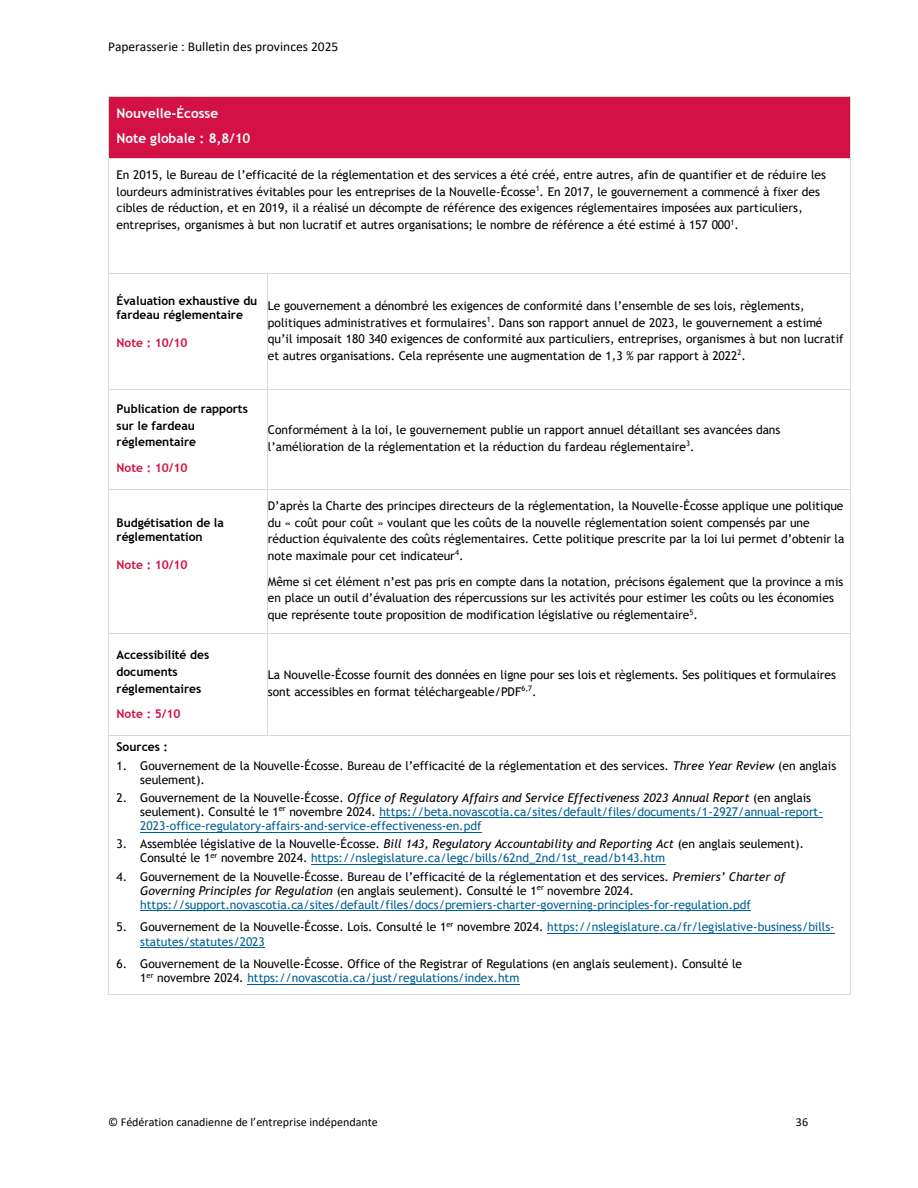
<style>
.page{position:relative;width:918px;height:1188px;background:#fff}
.page>*{position:absolute;margin:0;border:0;box-sizing:border-box;transform-origin:0 0}
.t1{font:13.5px "Calibri";color:#000}
.t2{font:700 13.5px "Trebuchet MS";color:#fff}
.t3{font:12px/16.6px "Trebuchet MS";color:#000}
.t4{font:12px/14.1px "Trebuchet MS";color:#006094}
.t5{font:700 12px/13.8px "Trebuchet MS";color:#000}
.t6{font:12px "Calibri";letter-spacing:-.005em;color:#000}
.t7{font:700 12px "Trebuchet MS";letter-spacing:-.005em;color:#d31145}
.s1{font-style:italic}
.s2{color:#000}
.s3{font-style:italic;color:#000}
.s4{color:#006094}
</style>
<div class="page">
<div style="left:116px;top:96px;width:727px;height:34px;background:#d31145"></div>
<div style="left:116px;top:130px;width:727px;height:28px;background:#d31145"></div>
<hr style="left:109px;top:96px;width:741px;height:1px;background:#d9d9d9">
<hr style="left:108px;top:96px;width:1px;height:62px;background:#d9d9d9">
<hr style="left:850px;top:96px;width:1px;height:62px;background:#d9d9d9">
<hr style="left:109px;top:158px;width:741px;height:1px;background:#d9d9d9">
<hr style="left:108px;top:159px;width:1px;height:114px;background:#d9d9d9">
<hr style="left:850px;top:159px;width:1px;height:114px;background:#d9d9d9">
<hr style="left:109px;top:273px;width:158px;height:1px;background:#d9d9d9">
<hr style="left:268px;top:273px;width:582px;height:1px;background:#d9d9d9">
<hr style="left:108px;top:274px;width:1px;height:116px;background:#d9d9d9">
<hr style="left:267px;top:274px;width:1px;height:116px;background:#d9d9d9">
<hr style="left:850px;top:274px;width:1px;height:116px;background:#d9d9d9">
<hr style="left:109px;top:390px;width:158px;height:1px;background:#d9d9d9">
<hr style="left:268px;top:390px;width:582px;height:1px;background:#d9d9d9">
<hr style="left:108px;top:390px;width:1px;height:99px;background:#d9d9d9">
<hr style="left:267px;top:390px;width:1px;height:99px;background:#d9d9d9">
<hr style="left:850px;top:390px;width:1px;height:99px;background:#d9d9d9">
<hr style="left:109px;top:489px;width:158px;height:1px;background:#d9d9d9">
<hr style="left:268px;top:489px;width:582px;height:1px;background:#d9d9d9">
<hr style="left:108px;top:489px;width:1px;height:145px;background:#d9d9d9">
<hr style="left:267px;top:489px;width:1px;height:145px;background:#d9d9d9">
<hr style="left:850px;top:489px;width:1px;height:145px;background:#d9d9d9">
<hr style="left:109px;top:634px;width:158px;height:1px;background:#d9d9d9">
<hr style="left:268px;top:634px;width:582px;height:1px;background:#d9d9d9">
<hr style="left:108px;top:634px;width:1px;height:101px;background:#d9d9d9">
<hr style="left:267px;top:634px;width:1px;height:101px;background:#d9d9d9">
<hr style="left:850px;top:634px;width:1px;height:101px;background:#d9d9d9">
<hr style="left:380px;top:817px;width:443px;height:1px;background:#006094">
<hr style="left:140px;top:832px;width:341px;height:1px;background:#006094">
<hr style="left:311px;top:864px;width:354px;height:1px;background:#006094">
<hr style="left:140px;top:910px;width:611px;height:1px;background:#006094">
<hr style="left:547px;top:933px;width:288px;height:1px;background:#006094">
<hr style="left:140px;top:947px;width:125px;height:1px;background:#006094">
<hr style="left:247px;top:984px;width:273px;height:1px;background:#006094">
<hr style="left:109px;top:735px;width:158px;height:1px;background:#d9d9d9">
<hr style="left:268px;top:735px;width:582px;height:1px;background:#d9d9d9">
<hr style="left:108px;top:735px;width:1px;height:259px;background:#d9d9d9">
<hr style="left:109px;top:994px;width:741px;height:1px;background:#d9d9d9">
<hr style="left:850px;top:735px;width:1px;height:259px;background:#d9d9d9">
<p class="t1" style="left:108px;top:41px;width:232px">Paperasserie : Bulletin des provinces 2025</p>
<p class="t2" style="left:116px;top:105px;width:103px">Nouvelle-Écosse</p>
<p class="t2" style="left:116px;top:130px;width:136px">Note globale : 8,8/10</p>
<p class="t3" style="left:116px;top:166px;width:711px">En 2015, le Bureau de l’efficacité de la réglementation et des services a été créé, entre autres, afin de quantifier et de réduire les lourdeurs administratives évitables pour les entreprises de la Nouvelle-Écosse<sup>1</sup>. En 2017, le gouvernement a commencé à fixer des cibles de réduction, et en 2019, il a réalisé un décompte de référence des exigences réglementaires imposées aux particuliers, entreprises, organismes à but non lucratif et autres organisations; le nombre de référence a été estimé à 157 000<sup>1</sup>.</p>
<p class="t5" style="left:116px;top:293px;width:142px">Évaluation exhaustive du fardeau réglementaire</p>
<p class="t7" style="left:116px;top:335px;width:73px">Note : 10/10</p>
<p class="t3" style="left:268px;top:297px;width:577px">Le gouvernement a dénombré les exigences de conformité dans l’ensemble de ses lois, règlements, politiques administratives et formulaires<sup>1</sup>. Dans son rapport annuel de 2023, le gouvernement a estimé qu’il imposait 180 340 exigences de conformité aux particuliers, entreprises, organismes à but non lucratif et autres organisations. Cela représente une augmentation de 1,3 % par rapport à 2022<sup>2</sup>.</p>
<p class="t5" style="left:116px;top:400px;width:133px;line-height:16.6px">Publication de rapports sur le fardeau réglementaire</p>
<p class="t7" style="left:116px;top:461px;width:73px">Note : 10/10</p>
<p class="t5" style="left:116px;top:516px;width:109px">Budgétisation de la réglementation</p>
<p class="t7" style="left:116px;top:558px;width:73px">Note : 10/10</p>
<p class="t5" style="left:116px;top:646px;width:94px;line-height:16.8px">Accessibilité des documents réglementaires</p>
<p class="t7" style="left:116px;top:707px;width:66px">Note : 5/10</p>
<p class="t3" style="left:268px;top:421px;width:514px">Conformément à la loi, le gouvernement publie un rapport annuel détaillant ses avancées dans l’amélioration de la réglementation et la réduction du fardeau réglementaire<sup>3</sup>.</p>
<p class="t3" style="left:268px;top:497px;width:578px">D’après la Charte des principes directeurs de la réglementation, la Nouvelle-Écosse applique une politique du « coût pour coût » voulant que les coûts de la nouvelle réglementation soient compensés par une réduction équivalente des coûts réglementaires. Cette politique prescrite par la loi lui permet d’obtenir la note maximale pour cet indicateur<sup>4</sup>.</p>
<p class="t3" style="left:268px;top:573px;width:577px">Même si cet élément n’est pas pris en compte dans la notation, précisons également que la province a mis en place un outil d’évaluation des répercussions sur les activités pour estimer les coûts ou les économies que représente toute proposition de modification législative ou réglementaire<sup>5</sup>.</p>
<p class="t3" style="left:268px;top:666px;width:570px">La Nouvelle-Écosse fournit des données en ligne pour ses lois et règlements. Ses politiques et formulaires sont accessibles en format téléchargeable/PDF<sup>6,7</sup>.</p>
<p class="t5" style="left:116px;top:740px;width:53px">Sources :</p>
<p class="t3" style="left:140px;top:758px;width:697px;line-height:14.1px;text-indent:-24px">1. Gouvernement de la Nouvelle-Écosse. Bureau de l’efficacité de la réglementation et des services. <span class="s1">Three Year Review</span> (en anglais seulement).</p>
<p class="t4" style="left:140px;top:791px;width:684px;text-indent:-24px"><span class="s2">2. Gouvernement de la Nouvelle-Écosse.</span> <span class="s3">Office of Regulatory Affairs and Service Effectiveness 2023 Annual Report</span> <span class="s2">(en anglais seulement). Consulté le 1</span><sup>er</sup> <span class="s2">novembre 2024.</span> https://beta.novascotia.ca/sites/default/files/documents/1-2927/annual-report-<br>2023-office-regulatory-affairs-and-service-effectiveness-en.pdf</p>
<p class="t3" style="left:140px;top:837px;width:665px;line-height:14.1px;text-indent:-24px">3. Assemblée législative de la Nouvelle-Écosse. <span class="s1">Bill 143, Regulatory Accountability and Reporting Act</span> (en anglais seulement)<span class="s1">.<br></span>Consulté le 1<sup>er</sup> novembre 2024. <span class="s4">https://nslegislature.ca/legc/bills/62nd_2nd/1st_read/b143.htm</span></p>
<p class="t3" style="left:140px;top:869px;width:647px;line-height:14.1px;text-indent:-24px">4. Gouvernement de la Nouvelle-Écosse. Bureau de l’efficacité de la réglementation et des services. <span class="s1">Premiers’ Charter of<br>Governing Principles for Regulation</span> (en anglais seulement). Consulté le 1<sup>er</sup> novembre 2024. <span class="s4">https://support.novascotia.ca/sites/default/files/docs/premiers-charter-governing-principles-for-regulation.pdf</span></p>
<p class="t4" style="left:140px;top:920px;width:696px;text-indent:-24px"><span class="s2">5. Gouvernement de la Nouvelle-Écosse. Lois. Consulté le 1</span><sup>er</sup> <span class="s2">novembre 2024.</span> https://nslegislature.ca/fr/legislative-business/bills&shy;statutes/statutes/2023</p>
<p class="t3" style="left:140px;top:957px;width:603px;line-height:14.1px;text-indent:-24px">6. Gouvernement de la Nouvelle-Écosse. Office of the Registrar of Regulations (en anglais seulement). Consulté le<br>1<sup>er</sup> novembre 2024. <span class="s4">https://novascotia.ca/just/regulations/index.htm</span></p>
<p class="t6" style="left:108px;top:1117px;width:271px">© Fédération canadienne de l’entreprise indépendante</p>
<p class="t6" style="left:796px;top:1117px;width:14px">36</p>
</div>
